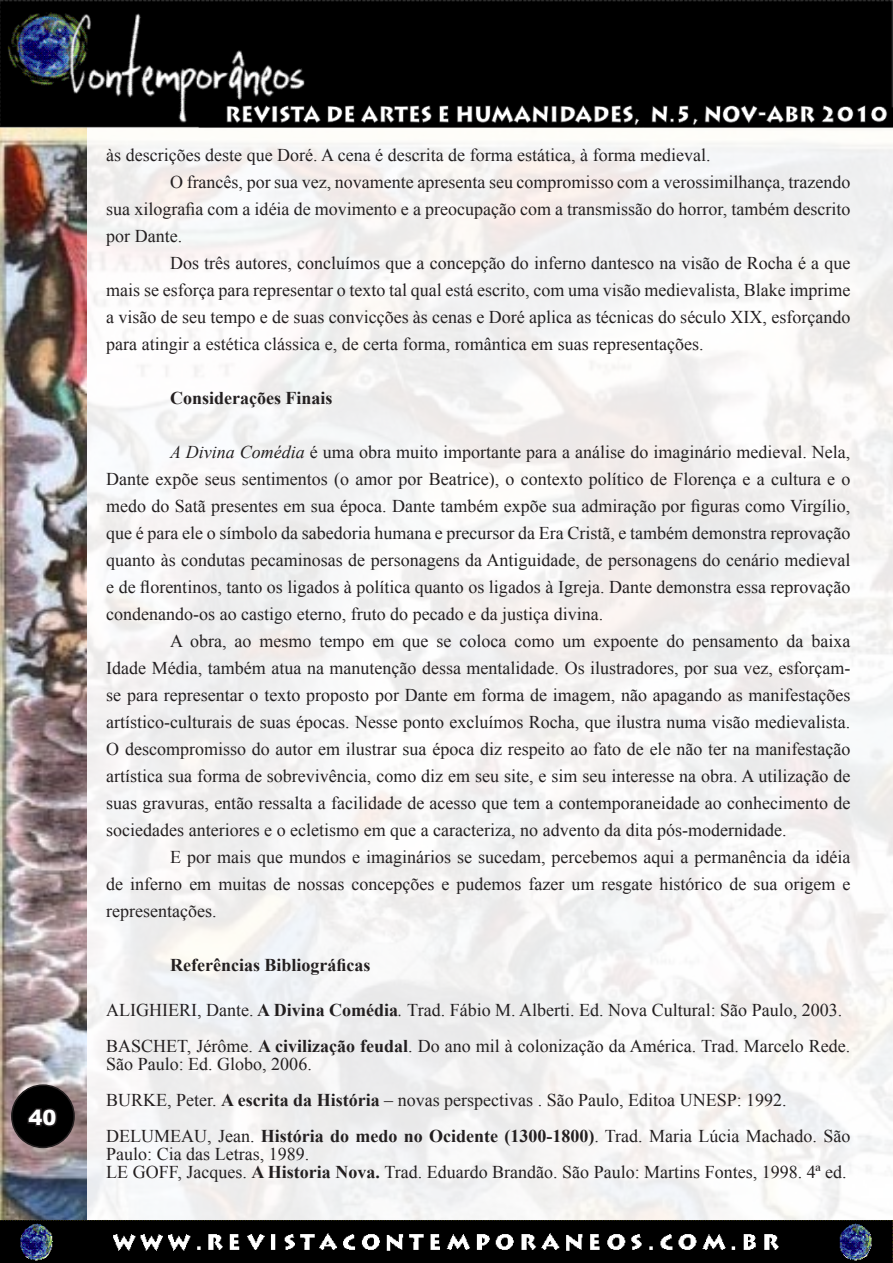
<style>
.page{position:relative;width:893px;height:1263px;background:#fff}
.page>*{position:absolute;margin:0;border:0;box-sizing:border-box;transform-origin:0 0}
.t1{font:900 21px "Arial";color:#fff}
.Body_Text{font:18px/27px "Times New Roman";color:#231f20;text-align:justify}
.footnote_text{font:18px/18px "Times New Roman";color:#231f20}
.Body_Text-2{font:700 18px "Times New Roman";color:#231f20}
.s1{font-style:italic}
.s2{font-weight:700}
</style>
<div class="page">
<img style="left:86px;top:128px;width:807px;height:1092px">
<img style="left:0;top:128px;width:86px;height:1092px">
<img style="left:0;top:1220px;width:893px;height:43px">
<div style="left:12px;top:1085px;width:62px;height:62px;background:#000;border-radius:50%"></div>
<div style="left:11px;top:1084px;width:64px;height:64px;border:2px solid #231f20;border-radius:50%"></div>
<svg style="left:27px;top:1108px;width:30px;height:19px"></svg>
<img style="left:0;top:0;width:893px;height:128px">
<p class="t1" style="left:29px;top:1102px;width:30px">40</p>
<p class="Body_Text" style="left:106px;top:141px;width:606px">às descrições deste que Doré. A cena é descrita de forma estática, à forma medieval.</p>
<p class="Body_Text" style="left:106px;top:168px;width:746px;text-indent:64px">O francês, por sua vez, novamente apresenta seu compromisso com a verossimilhança, trazendo sua xilografia com a idéia de movimento e a preocupação com a transmissão do horror, também descrito por Dante.</p>
<p class="Body_Text" style="left:106px;top:249px;width:746px;text-indent:64px">Dos três autores, concluímos que a concepção do inferno dantesco na visão de Rocha é a que mais se esforça para representar o texto tal qual está escrito, com uma visão medievalista, Blake imprime a visão de seu tempo e de suas convicções às cenas e Doré aplica as técnicas do século XIX, esforçando para atingir a estética clássica e, de certa forma, romântica em suas representações.</p>
<p class="Body_Text-2" style="left:170px;top:386px;width:164px">Considerações Finais</p>
<p class="Body_Text" style="left:106px;top:438px;width:746px;text-indent:64px"><span class="s1">A Divina Comédia</span> é uma obra muito importante para a análise do imaginário medieval. Nela, Dante expõe seus sentimentos (o amor por Beatrice), o contexto político de Florença e a cultura e o medo do Satã presentes em sua época. Dante também expõe sua admiração por figuras como Virgílio, que é para ele o símbolo da sabedoria humana e precursor da Era Cristã, e também demonstra reprovação quanto às condutas pecaminosas de personagens da Antiguidade, de personagens do cenário medieval e de florentinos, tanto os ligados à política quanto os ligados à Igreja. Dante demonstra essa reprovação condenando-os ao castigo eterno, fruto do pecado e da justiça divina.</p>
<p class="Body_Text" style="left:106px;top:627px;width:746px;text-indent:64px">A obra, ao mesmo tempo em que se coloca como um expoente do pensamento da baixa Idade Média, também atua na manutenção dessa mentalidade. Os ilustradores, por sua vez, esforçam&shy;se para representar o texto proposto por Dante em forma de imagem, não apagando as manifestações artístico-culturais de suas épocas. Nesse ponto excluímos Rocha, que ilustra numa visão medievalista.<br>O descompromisso do autor em ilustrar sua época diz respeito ao fato de ele não ter na manifestação artística sua forma de sobrevivência, como diz em seu site, e sim seu interesse na obra. A utilização de suas gravuras, então ressalta a facilidade de acesso que tem a contemporaneidade ao conhecimento de sociedades anteriores e o ecletismo em que a caracteriza, no advento da dita pós-modernidade.</p>
<p class="Body_Text" style="left:106px;top:843px;width:746px;text-indent:64px">E por mais que mundos e imaginários se sucedam, percebemos aqui a permanência da idéia de inferno em muitas de nossas concepções e pudemos fazer um resgate histórico de sua origem e representações.</p>
<p class="Body_Text-2" style="left:170px;top:953px;width:202px">Referências Bibliográficas</p>
<p class="Body_Text" style="left:106px;top:996px;width:737px">ALIGHIERI, Dante. <span class="s2">A Divina Comédia</span><span class="s1">.</span> Trad. Fábio M. Alberti. Ed. Nova Cultural: São Paulo, 2003.</p>
<p class="Body_Text" style="left:106px;top:1037px;width:746px;line-height:18px">BASCHET, Jérôme. <span class="s2">A civilização feudal</span>. Do ano mil à colonização da América. Trad. Marcelo Rede.<br>São Paulo: Ed. Globo, 2006.</p>
<p class="footnote_text" style="left:106px;top:1091px;width:682px">BURKE, Peter. <span class="s2">A escrita da História</span> – novas perspectivas . São Paulo, Editoa UNESP: 1992.</p>
<p class="footnote_text" style="left:106px;top:1127px;width:746px">DELUMEAU, Jean. <span class="s2">História do medo no Ocidente (1300-1800)</span>. Trad. Maria Lúcia Machado. São<br>Paulo: Cia das Letras, 1989.</p>
<p class="Body_Text" style="left:106px;top:1158px;width:742px">LE GOFF, Jacques. <span class="s2">A Historia Nova.</span> Trad. Eduardo Brandão. São Paulo: Martins Fontes, 1998. 4ª ed.</p>
</div>
